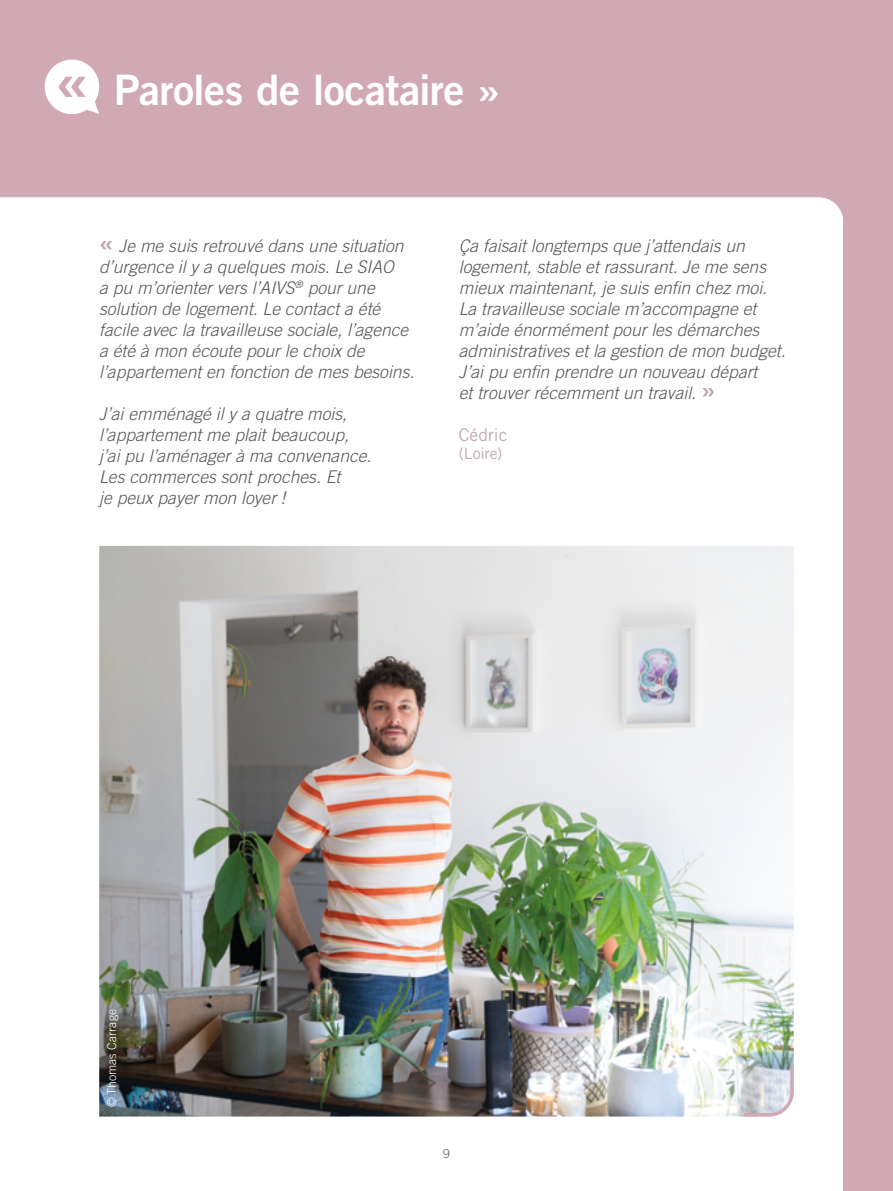
<style>
.page{position:relative;width:893px;height:1191px;background:#fff}
.page>*{position:absolute;margin:0;border:0;box-sizing:border-box;transform-origin:0 0}
.t1{font:42px "Trade Gothic LT Std Bd 2";letter-spacing:-.015em;color:#fff}
.t2{font:italic 300 17.5px/21px "Trade Gothic LT Std";color:#575756}
.t3{font:17.5px "Trade Gothic LT Std";color:#c2a8b0}
.t4{font:15.75px "Trade Gothic LT Std";letter-spacing:-.005em;color:#c2a8b0}
.t5{font:300 12.25px "Trade Gothic LT Std";letter-spacing:.01em;color:#fff}
.t6{font:300 12.25px "Trade Gothic LT Std";color:#575756}
.s1{font-family:"Trade Gothic LT Std Bd 2";font-weight:400;font-style:normal;font-size:26.25px;color:#c2a8b0}
</style>
<div class="page">
<img style="left:0;top:0;width:893px;height:1191px">
<svg style="left:741px;top:1063px;width:54px;height:55px;background:#cfd0d7"></svg>
<svg style="left:45px;top:60px;width:54px;height:54px"></svg>
<h1 class="t1" style="left:114px;top:64px;width:388px">Paroles de locataire »</h1>
<p class="t2" style="left:99px;top:236px;width:317px"><span class="s1">«</span> Je me suis retrouvé dans une situation d’urgence il y a quelques mois. Le SIAO<br>a pu m’orienter vers l’AIVS<sup>®</sup> pour une solution de logement. Le contact a été facile avec la travailleuse sociale, l’agence a été à mon écoute pour le choix de l’appartement en fonction de mes besoins.</p>
<p class="t2" style="left:99px;top:404px;width:274px">J’ai emménagé il y a quatre mois, l’appartement me plait beaucoup, j’ai pu l’aménager à ma convenance.<br>Les commerces sont proches. Et<br>je peux payer mon loyer !</p>
<p class="t2" style="left:459px;top:236px;width:328px">Ça faisait longtemps que j’attendais un logement, stable et rassurant. Je me sens mieux maintenant, je suis enfin chez moi.<br>La travailleuse sociale m’accompagne et m’aide énormément pour les démarches administratives et la gestion de mon budget.<br>J’ai pu enfin prendre un nouveau départ<br>et trouver récemment un travail. <span class="s1">»</span></p>
<p class="t3" style="left:459px;top:424px;width:50px">Cédric</p>
<p class="t4" style="left:459px;top:443px;width:45px">(Loire)</p>
<p class="t5" style="left:105px;top:1106px;width:99px;rotate:-90deg">©Thomas Carrage</p>
<p class="t6" style="left:443px;top:1146px;width:8px">9</p>
</div>
